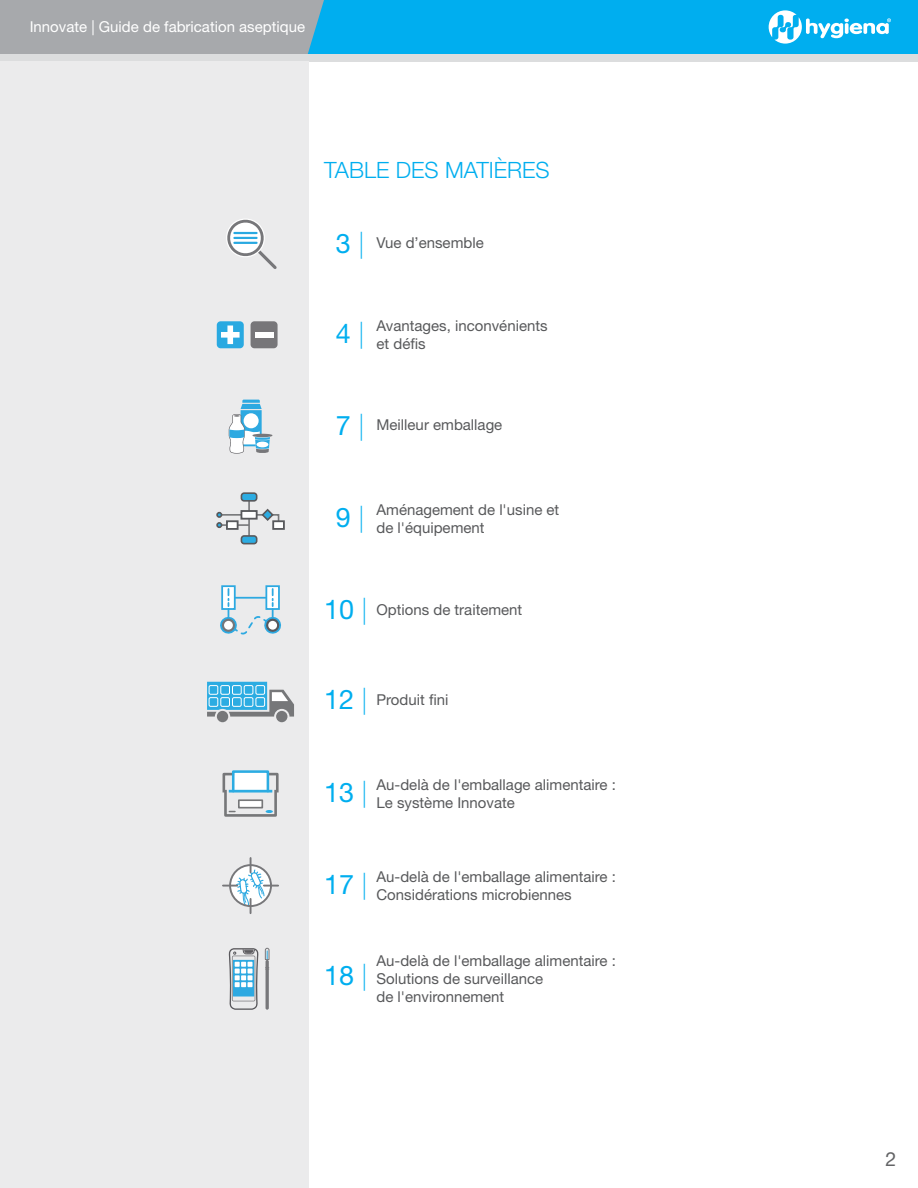
<style>
.page{position:relative;width:918px;height:1188px;background:#fff}
.page>*{position:absolute;margin:0;border:0;box-sizing:border-box;transform-origin:0 0}
.t1{font:27px "Helvetica Neue LT Pro";color:#00aeef}
.t2{font:300 22.5px "Helvetica Neue LT Pro";color:#00aeef}
.t3{font:19.5px "Helvetica Neue LT Pro";color:#636466}
.t4{font:15px/18px "Helvetica Neue LT Pro";color:#58595b}
.t5{font:15px "Helvetica Neue LT Pro";color:#fff}
.s1{font-size:27px;color:#00aeef}
.s2{font-family:"Helvetica Neue LT Std";font-weight:100;font-size:27px;color:#00aeef}
.s3{font-family:"Helvetica Neue LT Std";font-weight:100}
</style>
<div class="page">
<div style="left:305px;top:0;width:613px;height:54px;background:#00aeef"></div>
<div style="left:0;top:0;width:324px;height:54px;background:#a7a9ac"></div>
<div style="left:0;top:54px;width:918px;height:7px;background:#dcddde"></div>
<div style="left:0;top:61px;width:309px;height:1127px;background:#ebebec"></div>
<svg style="left:769px;top:10px;width:122px;height:34px"></svg>
<svg style="left:226px;top:219px;width:51px;height:50px"></svg>
<svg style="left:229px;top:400px;width:43px;height:54px"></svg>
<svg style="left:207px;top:682px;width:87px;height:40px"></svg>
<div style="left:276px;top:711px;width:11px;height:11px;background:#767779;border-radius:50%"></div>
<div style="left:255px;top:697px;width:10px;height:10px;border:1px solid #fff;border-radius:2px"></div>
<div style="left:244px;top:697px;width:9px;height:10px;border:1px solid #fff;border-radius:2px"></div>
<div style="left:232px;top:697px;width:10px;height:10px;border:1px solid #fff;border-radius:2px"></div>
<div style="left:220px;top:697px;width:10px;height:10px;border:1px solid #fff;border-radius:2px"></div>
<div style="left:209px;top:697px;width:9px;height:10px;border:1px solid #fff;border-radius:2px"></div>
<div style="left:255px;top:685px;width:10px;height:10px;border:1px solid #fff;border-radius:2px"></div>
<div style="left:244px;top:685px;width:9px;height:10px;border:1px solid #fff;border-radius:2px"></div>
<div style="left:232px;top:685px;width:10px;height:10px;border:1px solid #fff;border-radius:2px"></div>
<div style="left:220px;top:685px;width:10px;height:10px;border:1px solid #fff;border-radius:2px"></div>
<div style="left:209px;top:685px;width:9px;height:10px;border:1px solid #fff;border-radius:2px"></div>
<hr style="left:222px;top:524px;width:27px;height:2px;background:#767779">
<hr style="left:219px;top:514px;width:22px;height:2px;background:#767779">
<div style="left:241px;top:493px;width:16px;height:8px;background:#2cace2;border-radius:3px"></div>
<div style="left:241px;top:492px;width:16px;height:10px;border:2px solid #58595c;border-radius:3px"></div>
<div style="left:241px;top:511px;width:16px;height:8px;background:#fff"></div>
<div style="left:241px;top:510px;width:17px;height:10px;border:2px solid #58595c"></div>
<div style="left:227px;top:521px;width:11px;height:8px;background:#fff"></div>
<div style="left:226px;top:520px;width:13px;height:10px;border:2px solid #58595c"></div>
<div style="left:273px;top:521px;width:11px;height:8px;background:#fff"></div>
<div style="left:272px;top:520px;width:13px;height:10px;border:2px solid #58595c"></div>
<div style="left:241px;top:536px;width:16px;height:8px;background:#2cace2;border-radius:3px"></div>
<div style="left:241px;top:535px;width:16px;height:9px;border:2px solid #58595c;border-radius:3px"></div>
<svg style="left:216px;top:512px;width:6px;height:16px"></svg>
<svg style="left:248px;top:501px;width:32px;height:35px"></svg>
<div style="left:217px;top:321px;width:27px;height:27px;background:#29a9e1;border-radius:4px"></div>
<svg style="left:221px;top:326px;width:19px;height:18px"></svg>
<div style="left:251px;top:321px;width:27px;height:27px;background:#777679;border-radius:4px"></div>
<div style="left:255px;top:332px;width:18px;height:6px;background:#fff"></div>
<div style="left:221px;top:585px;width:15px;height:25px;border:2px solid #2da9e1"></div>
<div style="left:265px;top:585px;width:15px;height:25px;border:2px solid #2da9e1"></div>
<svg style="left:220px;top:589px;width:61px;height:46px"></svg>
<hr style="left:235px;top:597px;width:31px;height:2px;background:#2da9e1">
<div style="left:239px;top:800px;width:23px;height:8px;background:#fff"></div>
<div style="left:234px;top:772px;width:33px;height:18px;background:#fff"></div>
<svg style="left:222px;top:772px;width:10px;height:21px"></svg>
<div style="left:224px;top:790px;width:53px;height:27px;border:3px solid #767779"></div>
<svg style="left:266px;top:771px;width:13px;height:23px"></svg>
<hr style="left:229px;top:790px;width:43px;height:3px;background:#2cace2">
<div style="left:238px;top:799px;width:25px;height:9px;border:2px solid #767779"></div>
<div style="left:232px;top:770px;width:37px;height:22px;border:3px solid #2cace2"></div>
<svg style="left:266px;top:810px;width:7px;height:3px"></svg>
<svg style="left:229px;top:948px;width:29px;height:62px"></svg>
<svg style="left:265px;top:948px;width:5px;height:62px"></svg>
<svg style="left:223px;top:858px;width:55px;height:55px"></svg>
<p class="t5" style="left:30px;top:18px;width:277px">Innovate | Guide de fabrication aseptique</p>
<h2 class="t2" style="left:324px;top:156px;width:227px">TABLE DES MATIÈRES</h2>
<p class="t4" style="left:336px;top:234px;width:149px"><span class="s1">3</span> <span class="s2">|</span> Vue d’ensemble</p>
<p class="t4" style="left:376px;top:316px;width:173px;text-indent:-41px"><span class="s1">4</span> <span class="s2">|</span> Avantages, inconvénients et défis</p>
<p class="t4" style="left:336px;top:415px;width:168px"><span class="s1">7</span> <span class="s2">|</span> Meilleur emballage</p>
<p class="t4" style="left:376px;top:501px;width:184px;text-indent:-41px"><span class="s1">9</span> <span class="s2">|</span> Aménagement de l'usine et de l'équipement</p>
<p class="t4" style="left:324px;top:600px;width:200px"><span class="s1">10</span> <span class="s2">|</span> Options de traitement</p>
<p class="t4" style="left:324px;top:690px;width:126px"><span class="s1">12</span> <span class="s2">|</span> Produit fini</p>
<p class="t4" style="left:376px;top:775px;width:241px;text-indent:-52px"><span class="s1">13</span> <span class="s2">|</span> Au-delà de l'emballage alimentaire :<br>Le système Innovate</p>
<p class="t4" style="left:324px;top:867px;width:294px;text-align:center"><span class="s1">17</span> <span class="s2">|</span> Au-delà de l'emballage alimentaire :<br>Considérations microbiennes</p>
<h1 class="t1" style="left:324px;top:959px;width:45px">18 <span class="s3">|</span></h1>
<p class="t4" style="left:376px;top:951px;width:241px">Au-delà de l'emballage alimentaire :<br>Solutions de surveillance<br>de l'environnement</p>
<h3 class="t3" style="left:886px;top:1147px;width:12px">2</h3>
</div>
